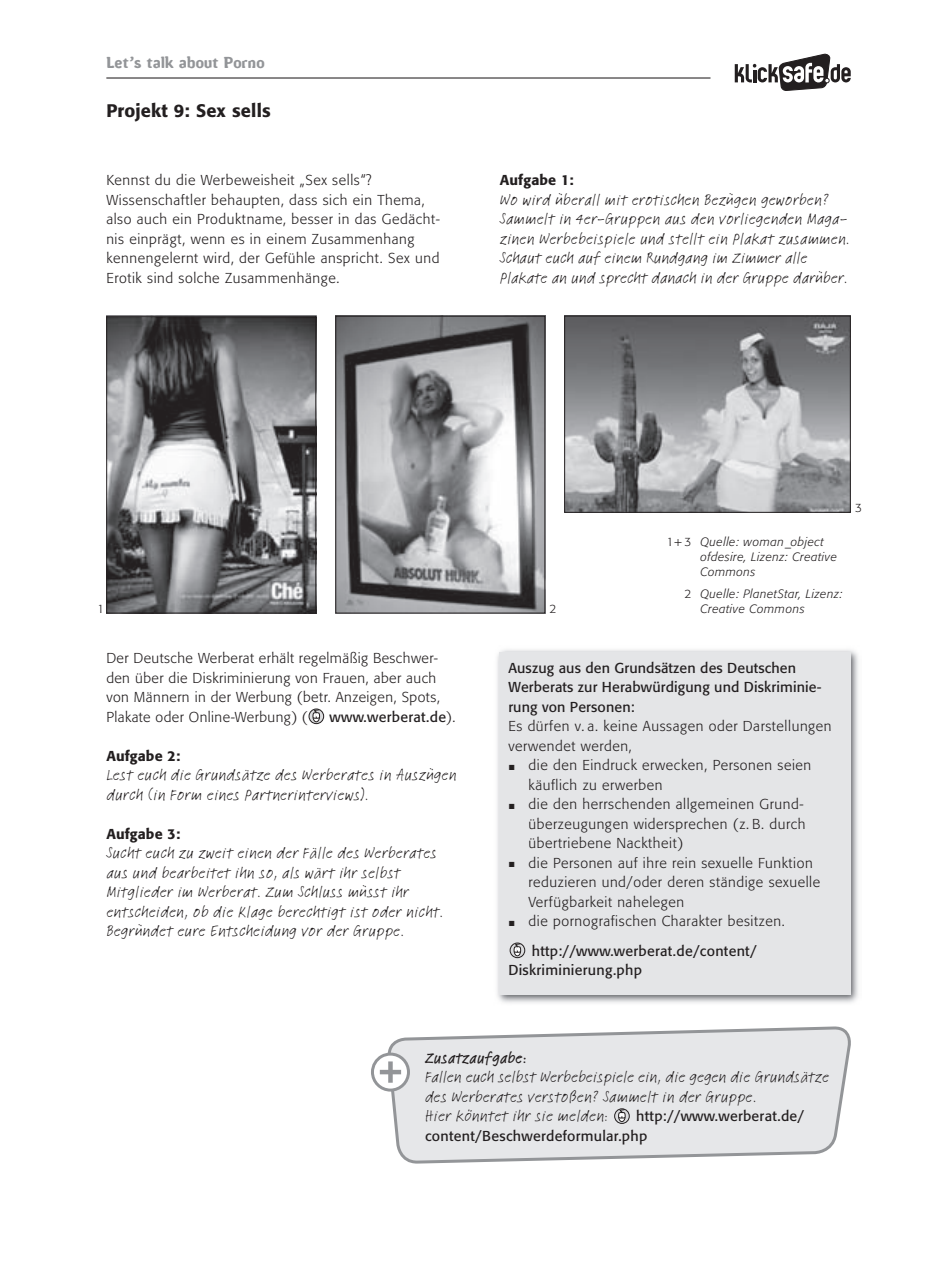
<style>
.page{position:relative;width:936px;height:1263px;background:#fff}
.page>*{position:absolute;margin:0;border:0;box-sizing:border-box;transform-origin:0 0}
.t1{font:500 18px "Formata BQ";letter-spacing:.01em;color:#231f20}
.t2{font:16.5px/19.5px "Linotype Feltpen";letter-spacing:.015em;color:#231f20}
.t3{font:15px "Amoebia Drop";letter-spacing:.02em;color:#939598}
.t4{font:300 14.25px/19.5px "Formata BQ";letter-spacing:.04em;color:#231f20}
.t5{font:14.25px/19.5px "Formata BQ";letter-spacing:.02em;color:#231f20}
.t6{font:500 14.25px "Formata BQ";letter-spacing:.01em;color:#231f20}
.t7{font:italic 300 12px/15px "Formata BQ";letter-spacing:.04em;color:#231f20}
.t8{font:300 12px "Formata BQ";color:#231f20}
.s1{font-style:normal}
.s2{font-weight:300}
.s3{font-weight:500}
</style>
<div class="page">
<hr style="left:106px;top:77px;width:604px;height:2px;background:#231f20">
<svg style="left:734px;top:54px;width:116px;height:37px"></svg>
<svg style="left:308px;top:708px;width:16px;height:16px"></svg>
<svg style="left:388px;top:1027px;width:463px;height:135px;background:#e3e4e6"></svg>
<svg style="left:613px;top:1108px;width:17px;height:16px"></svg>
<svg style="left:371px;top:1051px;width:40px;height:42px"></svg>
<hr style="left:380px;top:1070px;width:21px;height:4px;background:#939598">
<svg style="left:388px;top:1061px;width:4px;height:22px"></svg>
<img style="left:497px;top:649px;width:362px;height:354px">
<div style="left:500px;top:652px;width:350px;height:343px;background:#e4e5e7"></div>
<svg style="left:509px;top:942px;width:16px;height:16px"></svg>
<img style="left:566px;top:318px;width:282px;height:193px">
<div style="left:564px;top:316px;width:286px;height:197px;border:1px solid #231f20"></div>
<img style="left:108px;top:318px;width:206px;height:293px">
<div style="left:106px;top:316px;width:210px;height:297px;border:1px solid #231f20"></div>
<img style="left:337px;top:318px;width:206px;height:293px">
<div style="left:335px;top:316px;width:210px;height:297px;border:1px solid #231f20"></div>
<p class="t3" style="left:106px;top:55px;width:160px">Let’s talk about Porno</p>
<p class="t1" style="left:106px;top:100px;width:166px">Projekt 9: Sex sells</p>
<p class="t4" style="left:106px;top:171px;width:335px">Kennst du die Werbeweisheit „Sex sells“?<br>Wissenschaftler behaupten, dass sich ein Thema, also auch ein Produktname, besser in das Gedächt&shy;nis einprägt, wenn es in einem Zusammenhang kennengelernt wird, der Gefühle anspricht. Sex und Erotik sind solche Zusammenhänge.</p>
<p class="t6" style="left:500px;top:171px;width:75px">Aufgabe 1:</p>
<p class="t2" style="left:500px;top:189px;width:351px">Wo wird überall mit erotischen Bezügen geworben?<br>Sammelt in 4er-Gruppen aus den vorliegenden Maga&shy;zinen Werbebeispiele und stellt ein Plakat zusammen.<br>Schaut euch auf einem Rundgang im Zimmer alle Plakate an und sprecht danach in der Gruppe darüber.</p>
<p class="t7" style="left:700px;top:534px;width:138px;text-indent:-34px"><span class="s1">1+ 3</span> Quelle: woman_object ofdesire, Lizenz: Creative<br>Commons</p>
<p class="t7" style="left:684px;top:587px;width:159px"><span class="s1">2</span> Quelle: PlanetStar, Lizenz:</p>
<p class="t8" style="left:855px;top:501px;width:8px">3</p>
<p class="t8" style="left:97px;top:602px;width:8px">1</p>
<p class="t7" style="left:700px;top:602px;width:106px">Creative Commons</p>
<p class="t4" style="left:106px;top:648px;width:335px">Der Deutsche Werberat erhält regelmäßig Beschwer&shy;den über die Diskriminierung von Frauen, aber auch von Männern in der Werbung (betr. Anzeigen, Spots, Plakate oder Online-Werbung) (</p>
<p class="t8" style="left:549px;top:602px;width:8px">2</p>
<p class="t5" style="left:508px;top:658px;width:289px">Auszug aus den Grundsätzen des Deutschen</p>
<p class="t5" style="left:508px;top:678px;width:314px">Werberats zur Herabwürdigung und Diskriminie-</p>
<p class="t5" style="left:508px;top:697px;width:128px">rung von Personen:</p>
<p class="t4" style="left:508px;top:717px;width:325px">Es dürfen v. a. keine Aussagen oder Darstellungen</p>
<p class="t4" style="left:508px;top:736px;width:125px">verwendet werden,</p>
<p class="t4" style="left:528px;top:756px;width:284px">die den Eindruck erwecken, Personen seien</p>
<p class="t4" style="left:528px;top:775px;width:136px">käuflich zu erwerben</p>
<p class="t4" style="left:528px;top:795px;width:276px">die den herrschenden allgemeinen Grund-</p>
<p class="t4" style="left:528px;top:814px;width:278px">überzeugungen widersprechen (z. B. durch</p>
<p class="t4" style="left:528px;top:834px;width:156px">übertriebene Nacktheit)</p>
<p class="t4" style="left:528px;top:853px;width:286px">die Personen auf ihre rein sexuelle Funktion</p>
<p class="t4" style="left:528px;top:873px;width:293px">reduzieren und/oder deren ständige sexuelle</p>
<p class="t4" style="left:528px;top:892px;width:157px">Verfügbarkeit nahelegen</p>
<p class="t4" style="left:528px;top:912px;width:258px">die pornografischen Charakter besitzen.</p>
<p class="t5" style="left:508px;top:941px;width:250px;text-indent:23px">http://www.werberat.de/content/<br>Diskriminierung.php</p>
<p class="t5" style="left:329px;top:707px;width:127px">www.werberat.de<span class="s2">).</span></p>
<p class="t6" style="left:106px;top:747px;width:75px">Aufgabe 2:</p>
<p class="t2" style="left:106px;top:765px;width:351px">Lest euch die Grundsätze des Werberates in Auszügen durch (in Form eines Partnerinterviews).</p>
<p class="t6" style="left:106px;top:825px;width:75px">Aufgabe 3:</p>
<p class="t2" style="left:106px;top:843px;width:338px">Sucht euch zu zweit einen der Fälle des Werberates aus und bearbeitet ihn so, als wärt ihr selbst Mitglieder im Werberat. Zum Schluss müsst ihr entscheiden, ob die Klage berechtigt ist oder nicht.<br>Begründet eure Entscheidung vor der Gruppe.</p>
<p class="t2" style="left:425px;top:1047px;width:405px"><span class="s3">Zusatzaufgabe:<br></span>Fallen euch selbst Werbebeispiele ein, die gegen die Grundsätze des Werberates verstoßen? Sammelt in der Gruppe.<br>Hier könntet ihr sie melden:</p>
<p class="t5" style="left:425px;top:1107px;width:380px;text-indent:211px">http://www.werberat.de/ content/Beschwerdeformular.php</p>
</div>
